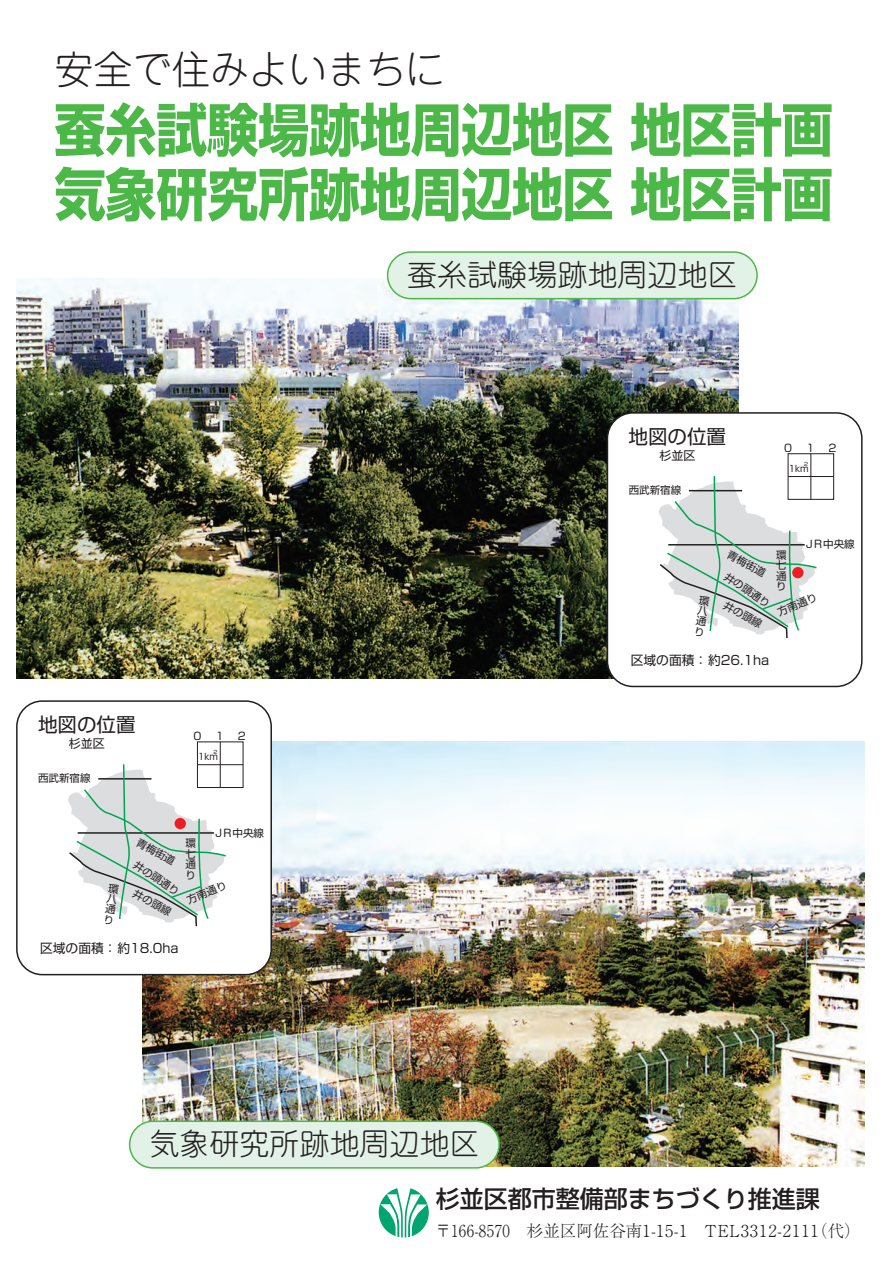
<style>
.page{position:relative;width:893px;height:1265px;background:#fff}
.page>*{position:absolute;margin:0;border:0;box-sizing:border-box;transform-origin:0 0}
.t1{font:700 57px/64.5px "Shin Go Pro";letter-spacing:-.01em;color:#4cb848;scale:.9 1}
.t2{font:300 39px "Jun 101 Pro";color:#231f20}
.t3{font:300 30px "Jun 101 Pro";color:#231f20}
.t4{font:500 24px "Shin Go Pro";color:#231f20}
.t5{font:19.5px "Shin Go Pro";color:#231f20}
.t6{font:300 16.5px "Ryumin Pro";letter-spacing:.03em;color:#231f20;scale:.9 1}
.t7{font:12.75px "Shin Go Pro";color:#231f20}
.t8{font:12px "Shin Go Pro";color:#231f20}
.t9{font:10.5px/10.5px "Shin Go Pro";color:#231f20;text-align:justify}
.t10{font:9px "Shin Go Pro";color:#231f20}
.t11{font:5.25px "Shin Go Pro";color:#231f20}
</style>
<div class="page">
<img style="left:16px;top:279px;width:722px;height:399px">
<img style="left:143px;top:741px;width:722px;height:425px">
<div style="left:388px;top:252px;width:369px;height:46px;background:#e3f2e7;border-radius:23px"></div>
<div style="left:387px;top:251px;width:371px;height:48px;border:2px solid #4cb848;border-radius:23px"></div>
<svg style="left:379px;top:1188px;width:50px;height:49px"></svg>
<div style="left:130px;top:1120px;width:369px;height:47px;background:#e3f2e7;border-radius:23px"></div>
<div style="left:129px;top:1120px;width:371px;height:48px;border:2px solid #4cb848;border-radius:23px"></div>
<div style="left:607px;top:413px;width:255px;height:273px;background:#fff;border-radius:26px"></div>
<div style="left:607px;top:412px;width:256px;height:275px;border:2px solid #231f20;border-radius:26px"></div>
<div style="left:788px;top:453px;width:46px;height:46px;border:1px solid #231f20"></div>
<hr style="left:788px;top:476px;width:46px;height:1px;background:#231f20">
<hr style="left:811px;top:453px;width:1px;height:46px;background:#231f20">
<svg style="left:657px;top:474px;width:161px;height:214px"></svg>
<div style="left:792px;top:567px;width:11px;height:11px;background:#ee1d23;border-radius:50%"></div>
<div style="left:17px;top:701px;width:254px;height:273px;background:#fff;border-radius:26px"></div>
<div style="left:16px;top:700px;width:256px;height:275px;border:2px solid #231f20;border-radius:26px"></div>
<hr style="left:197px;top:764px;width:46px;height:1px;background:#231f20">
<hr style="left:220px;top:741px;width:1px;height:46px;background:#231f20">
<svg style="left:67px;top:762px;width:161px;height:244px"></svg>
<div style="left:175px;top:817px;width:11px;height:12px;background:#ee1d23;border-radius:50%"></div>
<h2 class="t2" style="left:54px;top:38px;width:391px">安全で住みよいまちに</h2>
<h1 class="t1" style="left:54px;top:91px;width:867px">蚕糸試験場跡地周辺地区 地区計画気象研究所跡地周辺地区 地区計画</h1>
<h3 class="t3" style="left:407px;top:251px;width:331px">蚕糸試験場跡地周辺地区</h3>
<h3 class="t5" style="left:629px;top:420px;width:99px">地図の位置</h3>
<p class="t8" style="left:659px;top:445px;width:37px">杉並区</p>
<p class="t9" style="left:629px;top:483px;width:54px">西武新宿線</p>
<p class="t9" style="left:784px;top:441px;width:9px">0</p>
<p class="t9" style="left:806px;top:441px;width:9px">1</p>
<p class="t9" style="left:829px;top:441px;width:9px">2</p>
<p class="t10" style="left:788px;top:461px;width:22px">1km</p>
<p class="t11" style="left:804px;top:459px;width:5px">2</p>
<p class="t9" style="left:700px;top:593px;width:7px;rotate:9deg">環八通り</p>
<p class="t9" style="left:806px;top:538px;width:50px">JR中央線</p>
<p class="t9" style="left:731px;top:547px;width:43px;rotate:29deg">青梅街道</p>
<p class="t9" style="left:776px;top:548px;width:12px">環七通り</p>
<p class="t9" style="left:729px;top:569px;width:54px;rotate:34deg">井の頭通り</p>
<p class="t9" style="left:775px;top:606px;width:43px;rotate:-23deg">方南通り</p>
<p class="t9" style="left:728px;top:598px;width:43px;rotate:29deg">井の頭線</p>
<h3 class="t5" style="left:38px;top:708px;width:99px">地図の位置</h3>
<p class="t8" style="left:69px;top:733px;width:37px">杉並区</p>
<p class="t9" style="left:38px;top:771px;width:54px">西武新宿線</p>
<p class="t9" style="left:194px;top:729px;width:9px">0</p>
<p class="t9" style="left:216px;top:729px;width:9px">1</p>
<p class="t9" style="left:238px;top:729px;width:9px">2</p>
<p class="t10" style="left:198px;top:748px;width:22px">1km</p>
<p class="t11" style="left:214px;top:747px;width:5px">2</p>
<p class="t9" style="left:110px;top:881px;width:7px;rotate:9deg">環八通り</p>
<p class="t9" style="left:215px;top:825px;width:50px">JR中央線</p>
<p class="t9" style="left:141px;top:835px;width:43px;rotate:29deg">青梅街道</p>
<p class="t9" style="left:185px;top:836px;width:12px">環七通り</p>
<p class="t9" style="left:138px;top:857px;width:54px;rotate:34deg">井の頭通り</p>
<p class="t9" style="left:185px;top:894px;width:43px;rotate:-23deg">方南通り</p>
<p class="t9" style="left:137px;top:886px;width:43px;rotate:29deg">井の頭線</p>
<p class="t7" style="left:40px;top:937px;width:140px">区域の面積：約18.0ha</p>
<h3 class="t3" style="left:149px;top:1119px;width:331px">気象研究所跡地周辺地区</h3>
<p class="t7" style="left:631px;top:649px;width:140px">区域の面積：約26.1ha</p>
<h3 class="t4" style="left:436px;top:1178px;width:385px">杉並区都市整備部まちづくり推進課</h3>
<h3 class="t6" style="left:436px;top:1217px;width:474px">〒166-8570　杉並区阿佐谷南1-15-1　TEL3312-2111（代）</h3>
</div>
